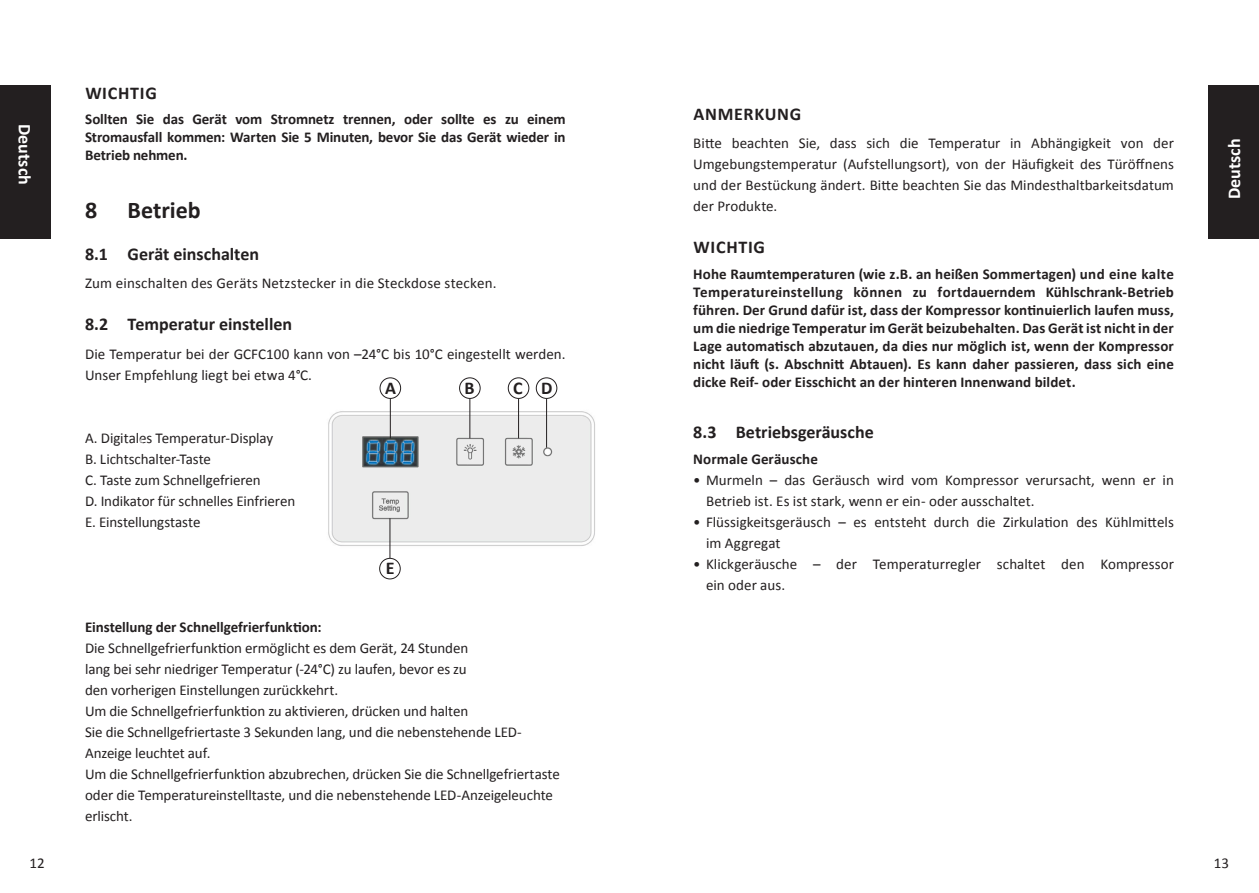
<style>
.page{position:relative;width:1259px;height:893px;background:#fff}
.page>*{position:absolute;margin:0;border:0;box-sizing:border-box;transform-origin:0 0}
.t1{font:700 24px "Calibri";color:#231f20}
.t2{font:700 18px "Calibri";color:#231f20}
.t3{font:700 18px "Calibri";color:#fff}
.t4{font:700 18px "Calibri";letter-spacing:.04em;color:#231f20}
.t5{font:700 18px "Calibri";letter-spacing:.035em;color:#231f20}
.t6{font:15px/21px "Calibri";letter-spacing:-.005em;color:#231f20}
.t7{font:700 15px/18px "Calibri";letter-spacing:-.005em;color:#231f20;text-align:justify}
</style>
<div class="page">
<div style="left:1208px;top:85px;width:51px;height:153px;background:#231f20"></div>
<div style="left:0;top:85px;width:51px;height:153px;background:#231f20"></div>
<img style="left:328px;top:402px;width:267px;height:149px">
<div style="left:380px;top:378px;width:21px;height:21px;border:1px solid #231f20;border-radius:50%"></div>
<div style="left:379px;top:558px;width:21px;height:21px;border:1px solid #231f20;border-radius:50%"></div>
<div style="left:459px;top:378px;width:21px;height:21px;border:1px solid #231f20;border-radius:50%"></div>
<div style="left:508px;top:378px;width:21px;height:21px;border:1px solid #231f20;border-radius:50%"></div>
<div style="left:536px;top:378px;width:21px;height:21px;border:1px solid #231f20;border-radius:50%"></div>
<hr style="left:390px;top:399px;width:1px;height:39px;background:#231f20">
<hr style="left:389px;top:518px;width:1px;height:40px;background:#231f20">
<hr style="left:469px;top:399px;width:1px;height:39px;background:#231f20">
<hr style="left:518px;top:399px;width:1px;height:39px;background:#231f20">
<hr style="left:546px;top:399px;width:1px;height:49px;background:#231f20">
<p class="t3" style="left:37px;top:124px;width:62px;rotate:90deg">Deutsch</p>
<p class="t4" style="left:85px;top:80px;width:73px">WICHTIG</p>
<p class="t7" style="left:85px;top:110px;width:482px">Sollten Sie das Gerät vom Stromnetz trennen, oder sollte es zu einem Stromausfall kommen: Warten Sie 5 Minuten, bevor Sie das Gerät wieder in Betrieb nehmen.</p>
<h1 class="t1" style="left:85px;top:193px;width:14px">8</h1>
<h1 class="t1" style="left:128px;top:193px;width:75px">Betrieb</h1>
<p class="t2" style="left:85px;top:241px;width:175px">8.1 Gerät einschalten</p>
<p class="t6" style="left:85px;top:272px;width:413px">Zum einschalten des Geräts Netzstecker in die Steckdose stecken.</p>
<p class="t2" style="left:85px;top:311px;width:208px">8.2 Temperatur einstellen</p>
<p class="t6" style="left:85px;top:343px;width:482px">Die Temperatur bei der GCFC100 kann von –24°C bis 10°C eingestellt werden.<br>Unser Empfehlung liegt bei etwa 4°C.</p>
<p class="t2" style="left:464px;top:375px;width:12px">B</p>
<p class="t2" style="left:513px;top:375px;width:41px">C D</p>
<p class="t2" style="left:385px;top:375px;width:12px">A</p>
<p class="t6" style="left:85px;top:427px;width:212px">A. Digitales Temperatur-Display<br>B. Lichtschalter-Taste<br>C. Taste zum Schnellgefrieren<br>D. Indikator für schnelles Einfrieren<br>E. Einstellungstaste</p>
<p class="t2" style="left:386px;top:556px;width:10px">E</p>
<p class="t7" style="left:85px;top:618px;width:238px">Einstellung der Schnellgefrierfunktion:</p>
<p class="t6" style="left:85px;top:637px;width:476px">Die Schnellgefrierfunktion ermöglicht es dem Gerät, 24 Stunden<br>lang bei sehr niedriger Temperatur (-24°C) zu laufen, bevor es zu<br>den vorherigen Einstellungen zurückkehrt.<br>Um die Schnellgefrierfunktion zu aktivieren, drücken und halten<br>Sie die Schnellgefriertaste 3 Sekunden lang, und die nebenstehende LED-Anzeige leuchtet auf.<br>Um die Schnellgefrierfunktion abzubrechen, drücken Sie die Schnellgefriertaste oder die Temperatureinstelltaste, und die nebenstehende LED-Anzeigeleuchte erlischt.</p>
<p class="t5" style="left:693px;top:101px;width:109px">ANMERKUNG</p>
<p class="t6" style="left:693px;top:132px;width:482px;text-align:justify">Bitte beachten Sie, dass sich die Temperatur in Abhängigkeit von der Umgebungstemperatur (Aufstellungsort), von der Häufigkeit des Türöffnens und der Bestückung ändert. Bitte beachten Sie das Mindesthaltbarkeitsdatum der Produkte.</p>
<p class="t4" style="left:693px;top:234px;width:73px">WICHTIG</p>
<p class="t7" style="left:693px;top:264px;width:482px">Hohe Raumtemperaturen (wie z.B. an heißen Sommertagen) und eine kalte Temperatureinstellung können zu fortdauerndem Kühlschrank-Betrieb führen. Der Grund dafür ist, dass der Kompressor kontinuierlich laufen muss, um die niedrige Temperatur im Gerät beizubehalten. Das Gerät ist nicht in der Lage automatisch abzutauen, da dies nur möglich ist, wenn der Kompressor nicht läuft (s. Abschnitt Abtauen). Es kann daher passieren, dass sich eine dicke Reif- oder Eisschicht an der hinteren Innenwand bildet.</p>
<p class="t2" style="left:693px;top:419px;width:182px">8.3 Betriebsgeräusche</p>
<p class="t7" style="left:693px;top:449px;width:126px">Normale Geräusche</p>
<p class="t6" style="left:706px;top:469px;width:469px;text-indent:-13px">• Murmeln – das Geräusch wird vom Kompressor verursacht, wenn er in<br>Betrieb ist. Es ist stark, wenn er ein- oder ausschaltet.</p>
<p class="t6" style="left:706px;top:511px;width:469px;text-indent:-13px">• Flüssigkeitsgeräusch – es entsteht durch die Zirkulation des Kühlmittels im Aggregat</p>
<p class="t6" style="left:706px;top:553px;width:469px;text-indent:-13px">• Klickgeräusche – der Temperaturregler schaltet den Kompressor ein oder aus.</p>
<p class="t3" style="left:1221px;top:199px;width:62px;rotate:-90deg">Deutsch</p>
<p class="t6" style="left:30px;top:852px;width:17px">12</p>
<p class="t6" style="left:1214px;top:852px;width:17px">13</p>
</div>
